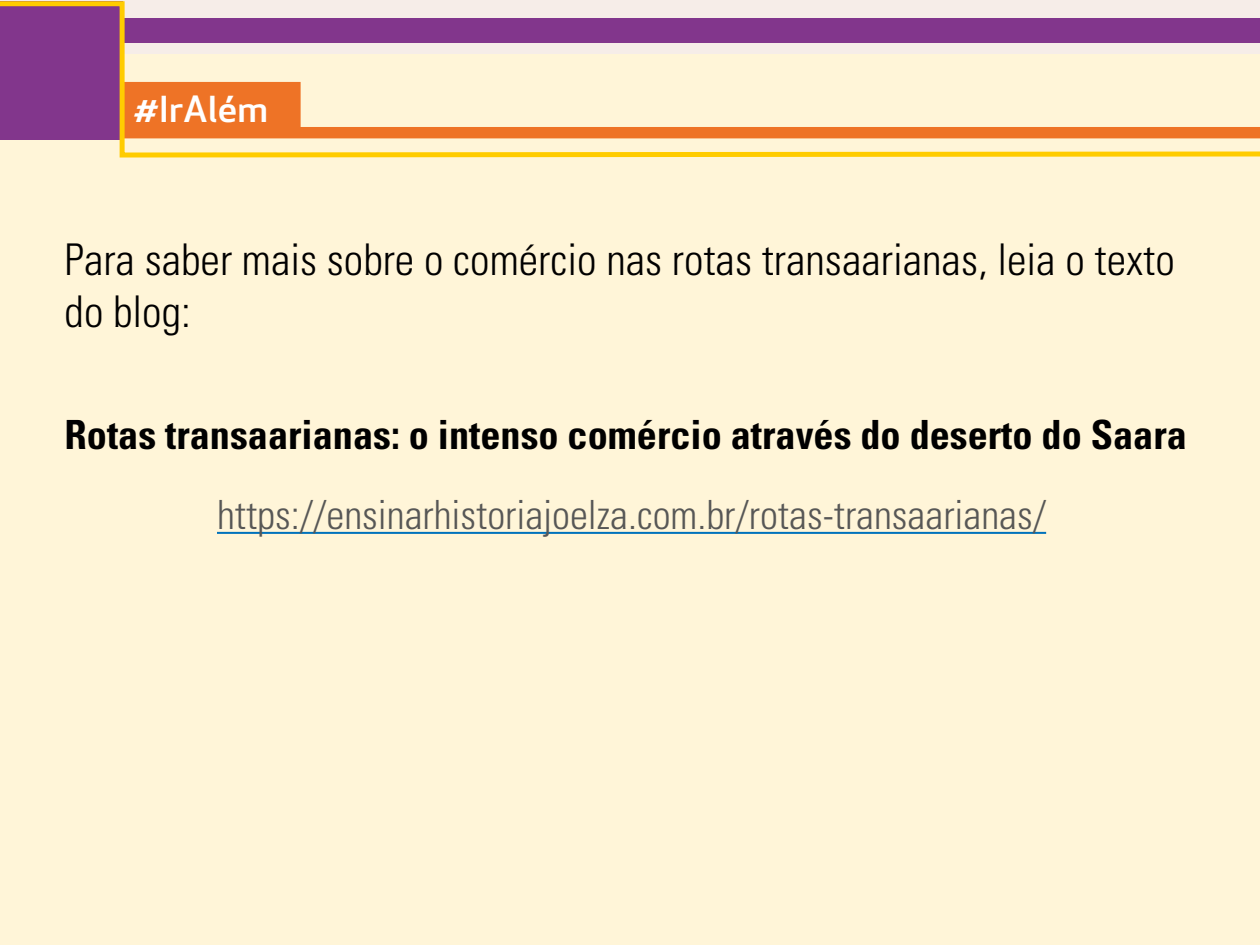
<style>
.page{position:relative;width:1260px;height:945px;background:#fff}
.page>*{position:absolute;margin:0;border:0;box-sizing:border-box;transform-origin:0 0}
.t1{font:300 condensed 43.75px/52.5px "Univers LT Std";color:#000}
.t2{font:700 condensed 40.25px "Univers LT Std";color:#000}
.t3{font:300 condensed 40.25px "Univers LT Std";color:#575756}
.t4{font:500 35px "Apex New";color:#fff;scale:1.1 1}
</style>
<div class="page">
<div style="left:0;top:54px;width:1260px;height:891px;background:#fff5d8"></div>
<svg style="left:0;top:0;width:1260px;height:158px"></svg>
<hr style="left:217px;top:532px;width:829px;height:2px;background:#0072bb">
<p class="t4" style="left:134px;top:86px;width:123px">#IrAlém</p>
<p class="t1" style="left:65px;top:233px;width:1112px">Para saber mais sobre o comércio nas rotas transaarianas, leia o texto do blog:</p>
<p class="t2" style="left:65px;top:410px;width:1124px">Rotas transaarianas: o intenso comércio através do deserto do Saara</p>
<p class="t3" style="left:217px;top:491px;width:831px">https://ensinarhistoriajoelza.com.br/rotas-transaarianas/</p>
</div>
